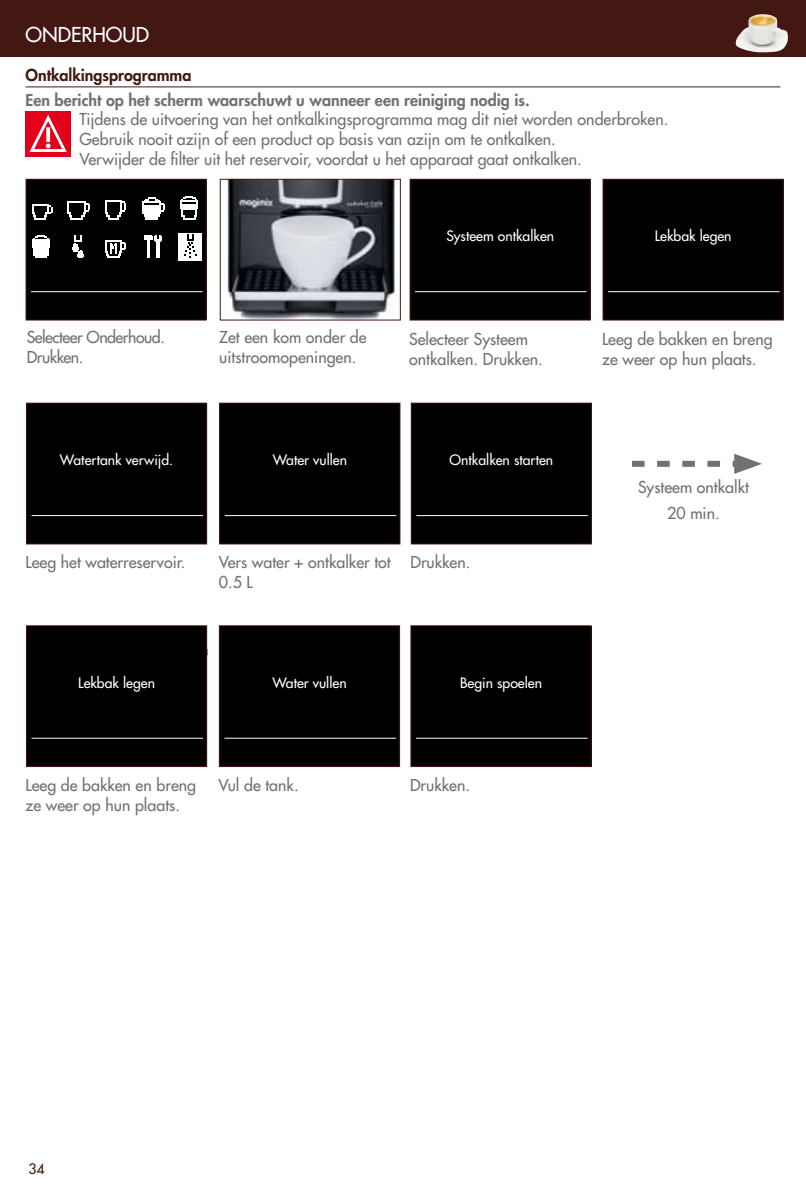
<style>
.page{position:relative;width:806px;height:1191px;background:#fff}
.page>*{position:absolute;margin:0;border:0;box-sizing:border-box;transform-origin:0 0}
.t1{font:20px "Futura";color:#fff}
.t2{font:16px/20px "Futura";color:#707173}
.t3{font:800 16px "Futura";color:#707173}
.t4{font:16px/20px "Futura";letter-spacing:-.03em;color:#707173}
.t5{font:800 16px "Futura";color:#431812}
.t6{font:14px "Futura";color:#fff}
.t7{font:14px "Futura";color:#431812}
</style>
<div class="page">
<div style="left:0;top:0;width:805px;height:57px;background:#431812"></div>
<img style="left:735px;top:14px;width:52px;height:39px">
<hr style="left:26px;top:86px;width:754px;height:1px;background:#431812">
<svg style="left:632px;top:454px;width:129px;height:20px"></svg>
<div style="left:26px;top:112px;width:45px;height:45px;background:#e2001a"></div>
<svg style="left:29px;top:115px;width:38px;height:37px"></svg>
<svg style="left:46px;top:127px;width:4px;height:15px"></svg>
<div style="left:410px;top:179px;width:180px;height:141px;background:#000"></div>
<div style="left:409px;top:179px;width:181px;height:141px;border:1px solid #431812"></div>
<hr style="left:415px;top:291px;width:171px;height:1px;background:#fff">
<div style="left:411px;top:403px;width:180px;height:141px;background:#000"></div>
<div style="left:410px;top:403px;width:181px;height:141px;border:1px solid #431812"></div>
<hr style="left:416px;top:515px;width:171px;height:1px;background:#fff">
<div style="left:219px;top:403px;width:180px;height:141px;background:#000"></div>
<div style="left:219px;top:403px;width:181px;height:141px;border:1px solid #431812"></div>
<hr style="left:225px;top:515px;width:171px;height:1px;background:#fff">
<div style="left:602px;top:179px;width:180px;height:141px;background:#000"></div>
<div style="left:602px;top:179px;width:181px;height:141px;border:1px solid #431812"></div>
<hr style="left:607px;top:291px;width:172px;height:1px;background:#fff">
<div style="left:26px;top:403px;width:180px;height:141px;background:#000"></div>
<div style="left:26px;top:403px;width:181px;height:141px;border:1px solid #431812"></div>
<hr style="left:31px;top:515px;width:172px;height:1px;background:#fff">
<svg style="left:207px;top:648px;width:1px;height:32px"></svg>
<div style="left:26px;top:626px;width:180px;height:140px;background:#000"></div>
<div style="left:26px;top:625px;width:181px;height:142px;border:1px solid #431812"></div>
<hr style="left:31px;top:737px;width:172px;height:1px;background:#fff">
<div style="left:410px;top:626px;width:180px;height:140px;background:#000"></div>
<div style="left:410px;top:625px;width:181px;height:142px;border:1px solid #431812"></div>
<hr style="left:415px;top:737px;width:172px;height:1px;background:#fff">
<div style="left:219px;top:626px;width:180px;height:140px;background:#000"></div>
<div style="left:219px;top:625px;width:181px;height:142px;border:1px solid #431812"></div>
<hr style="left:224px;top:737px;width:171px;height:1px;background:#fff">
<img style="left:227px;top:181px;width:168px;height:137px">
<div style="left:219px;top:179px;width:181px;height:141px;border:1px solid #431812"></div>
<div style="left:26px;top:179px;width:180px;height:141px;background:#000"></div>
<div style="left:26px;top:179px;width:181px;height:141px;border:1px solid #431812"></div>
<hr style="left:31px;top:291px;width:171px;height:1px;background:#fff">
<svg style="left:32px;top:235px;width:18px;height:23px"></svg>
<svg style="left:72px;top:235px;width:12px;height:23px"></svg>
<svg style="left:105px;top:241px;width:21px;height:17px"></svg>
<div style="left:178px;top:233px;width:23px;height:27px;background:#fff"></div>
<svg style="left:144px;top:235px;width:18px;height:23px"></svg>
<svg style="left:180px;top:196px;width:18px;height:23px"></svg>
<svg style="left:143px;top:197px;width:22px;height:22px"></svg>
<svg style="left:68px;top:202px;width:22px;height:17px"></svg>
<svg style="left:105px;top:200px;width:21px;height:19px"></svg>
<svg style="left:32px;top:204px;width:20px;height:15px"></svg>
<svg style="left:184px;top:234px;width:12px;height:24px"></svg>
<p class="t1" style="left:26px;top:22px;width:125px">ONDERHOUD</p>
<p class="t5" style="left:26px;top:65px;width:167px">Ontkalkingsprogramma</p>
<p class="t3" style="left:26px;top:90px;width:505px">Een bericht op het scherm waarschuwt u wanneer een reiniging nodig is.</p>
<p class="t2" style="left:79px;top:109px;width:590px">Tijdens de uitvoering van het ontkalkingsprogramma mag dit niet worden onderbroken.<br>Gebruik nooit azijn of een product op basis van azijn om te ontkalken.<br>Verwijder de filter uit het reservoir, voordat u het apparaat gaat ontkalken.</p>
<p class="t4" style="left:27px;top:327px;width:140px">Selecteer Onderhoud.<br>Drukken.</p>
<p class="t2" style="left:219px;top:327px;width:149px">Zet een kom onder de uitstroomopeningen.</p>
<p class="t6" style="left:446px;top:227px;width:109px">Systeem ontkalken</p>
<p class="t2" style="left:409px;top:329px;width:135px">Selecteer Systeem ontkalken. Drukken.</p>
<p class="t6" style="left:60px;top:451px;width:115px">Watertank verwijd.</p>
<p class="t2" style="left:26px;top:552px;width:161px">Leeg het waterreservoir.</p>
<p class="t6" style="left:272px;top:451px;width:76px">Water vullen</p>
<p class="t6" style="left:449px;top:451px;width:105px">Ontkalken starten</p>
<p class="t2" style="left:219px;top:552px;width:253px">Vers water + ontkalker tot Drukken.<br>0.5 L</p>
<p class="t6" style="left:78px;top:673px;width:78px">Lekbak legen</p>
<p class="t6" style="left:272px;top:673px;width:76px">Water vullen</p>
<p class="t6" style="left:460px;top:673px;width:83px">Begin spoelen</p>
<p class="t2" style="left:26px;top:775px;width:172px">Leeg de bakken en breng ze weer op hun plaats.</p>
<p class="t2" style="left:218px;top:775px;width:82px">Vul de tank.</p>
<p class="t2" style="left:410px;top:775px;width:62px">Drukken.</p>
<p class="t6" style="left:654px;top:227px;width:78px">Lekbak legen</p>
<p class="t2" style="left:601px;top:329px;width:172px">Leeg de bakken en breng ze weer op hun plaats.</p>
<p class="t2" style="left:637px;top:474px;width:112px;line-height:25.6px;text-align:center">Systeem ontkalkt<br>20 min.</p>
<p class="t7" style="left:28px;top:1159px;width:18px">34</p>
</div>
